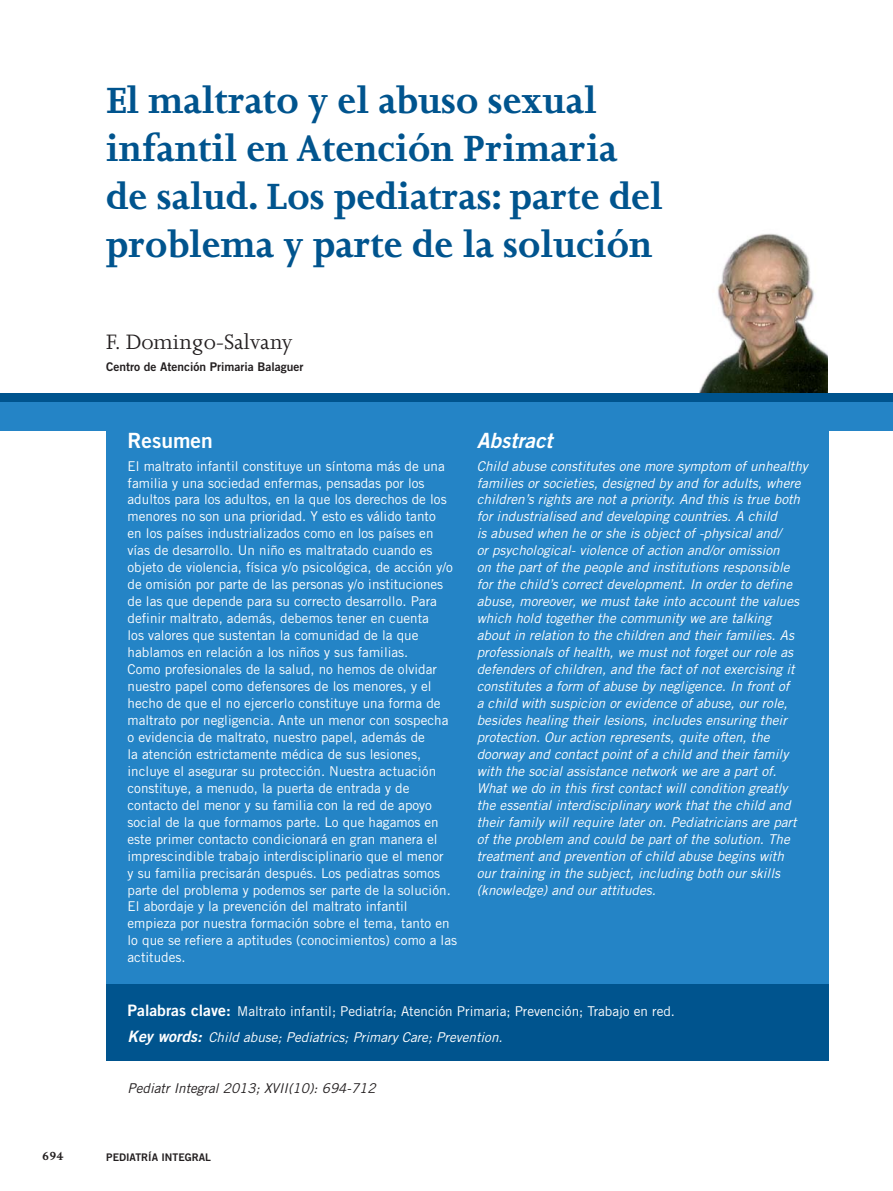
<style>
.page{position:relative;width:893px;height:1191px;background:#fff}
.page>*{position:absolute;margin:0;border:0;box-sizing:border-box;transform-origin:0 0}
.t1{font:700 42px/48px "Joanna MT Std";color:#00548e}
.t2{font:24px "Joanna MT Std";color:#231f20}
.t3{font:italic 21px "Trade Gothic Bold Two";color:#fff}
.t4{font:21px "Trade Gothic Bold Two";color:#fff}
.t5{font:13.5px/17px "Trade Gothic";color:#fff}
.t6{font:italic 13.5px/17px "Trade Gothic";color:#fff}
.t7{font:italic 13.5px "Trade Gothic";color:#231f20}
.t8{font:700 13.5px "Joanna MT Std";color:#231f20}
.t9{font:12px "Trade Gothic Bold Two";color:#231f20}
.t10{font:10.5px "Trade Gothic Bold Two";color:#231f20}
.s1{font-family:"Trade Gothic Bold Two";font-size:15.75px}
.s2{font-family:"Trade Gothic Bold Two";font-style:italic;font-size:15.75px}
.s3{font-style:italic}
</style>
<div class="page">
<img style="left:700px;top:233px;width:127px;height:159px">
<div style="left:106px;top:401px;width:723px;height:583px;background:#2484c6"></div>
<div style="left:0;top:401px;width:108px;height:30px;background:#2484c6"></div>
<div style="left:784px;top:401px;width:109px;height:30px;background:#2484c6"></div>
<div style="left:0;top:393px;width:893px;height:8px;background:#00548e"></div>
<div style="left:106px;top:984px;width:723px;height:77px;background:#00548e"></div>
<h1 class="t1" style="left:106px;top:79px;width:558px">El maltrato y el abuso sexual infantil en Atención Primaria de salud. Los pediatras: parte del problema y parte de la solución</h1>
<h2 class="t2" style="left:106px;top:332px;width:188px">F. Domingo-Salvany</h2>
<p class="t9" style="left:106px;top:363px;width:199px">Centro de Atención Primaria Balaguer</p>
<h3 class="t4" style="left:128px;top:433px;width:87px">Resumen</h3>
<p class="t5" style="left:128px;top:459px;width:331px">El maltrato infantil constituye un síntoma más de una familia y una sociedad enfermas, pensadas por los adultos para los adultos, en la que los derechos de los menores no son una prioridad. Y esto es válido tanto<br>en los países industrializados como en los países en vías de desarrollo. Un niño es maltratado cuando es objeto de violencia, física y/o psicológica, de acción y/o de omisión por parte de las personas y/o instituciones de las que depende para su correcto desarrollo. Para definir maltrato, además, debemos tener en cuenta<br>los valores que sustentan la comunidad de la que hablamos en relación a los niños y sus familias.<br>Como profesionales de la salud, no hemos de olvidar nuestro papel como defensores de los menores, y el hecho de que el no ejercerlo constituye una forma de maltrato por negligencia. Ante un menor con sospecha o evidencia de maltrato, nuestro papel, además de<br>la atención estrictamente médica de sus lesiones, incluye el asegurar su protección. Nuestra actuación constituye, a menudo, la puerta de entrada y de contacto del menor y su familia con la red de apoyo social de la que formamos parte. Lo que hagamos en este primer contacto condicionará en gran manera el imprescindible trabajo interdisciplinario que el menor<br>y su familia precisarán después. Los pediatras somos parte del problema y podemos ser parte de la solución.<br>El abordaje y la prevención del maltrato infantil empieza por nuestra formación sobre el tema, tanto en lo que se refiere a aptitudes (conocimientos) como a las actitudes.</p>
<h3 class="t3" style="left:477px;top:433px;width:77px">Abstract</h3>
<p class="t6" style="left:477px;top:459px;width:333px">Child abuse constitutes one more symptom of unhealthy families or societies, designed by and for adults, where children’s rights are not a priority. And this is true both for industrialised and developing countries. A child<br>is abused when he or she is object of -physical and/<br>or psychological- violence of action and/or omission<br>on the part of the people and institutions responsible for the child’s correct development. In order to define abuse, moreover, we must take into account the values which hold together the community we are talking<br>about in relation to the children and their families. As professionals of health, we must not forget our role as defenders of children, and the fact of not exercising it constitutes a form of abuse by negligence. In front of<br>a child with suspicion or evidence of abuse, our role, besides healing their lesions, includes ensuring their protection. Our action represents, quite often, the doorway and contact point of a child and their family with the social assistance network we are a part of.<br>What we do in this first contact will condition greatly the essential interdisciplinary work that the child and their family will require later on. Pediatricians are part of the problem and could be part of the solution. The treatment and prevention of child abuse begins with<br>our training in the subject, including both our skills (knowledge) and our attitudes.</p>
<p class="t5" style="left:128px;top:999px;width:549px;line-height:26.5px"><span class="s1">Palabras clave:</span> Maltrato infantil; Pediatría; Atención Primaria; Prevención; Trabajo en red.<br><span class="s2">Key words:</span> <span class="s3">Child abuse; Pediatrics; Primary Care; Prevention.</span></p>
<p class="t7" style="left:128px;top:1083px;width:250px">Pediatr Integral 2013; XVII(10): 694-712</p>
<p class="t8" style="left:42px;top:1150px;width:23px">694</p>
<p class="t10" style="left:106px;top:1153px;width:106px">PEDIATRÍA INTEGRAL</p>
</div>
